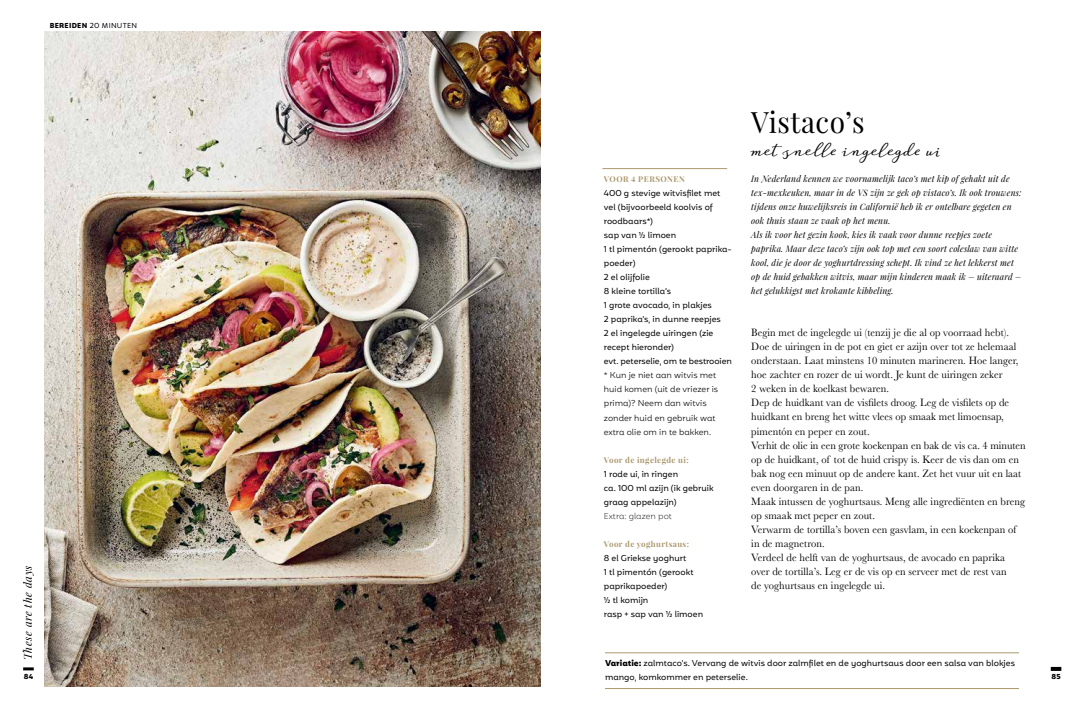
<style>
.page{position:relative;width:1083px;height:718px;background:#fff}
.page>*{position:absolute;margin:0;border:0;box-sizing:border-box;transform-origin:0 0}
.t1{font:29.4px "Playfair Display";letter-spacing:.02em;color:#000;scale:.95 1}
.t2{font:700 14px "Guess Pro";color:#000}
.t3{font:11px/14px "Baskerville";letter-spacing:.01em;color:#000;scale:.95 1}
.t4{font:italic 11px "Playfair Display";letter-spacing:.05em;color:#000}
.t5{font:italic 8.9px/14px "Playfair Display";letter-spacing:.02em;color:#000;scale:.95 1}
.t6{font:8.3px/14px "Mohr Alt";color:#000}
.t7{font:300 8.3px/14px "Mohr Alt";color:#000}
.t8{font:200 8.3px "Mohr Alt";color:#000}
.t9{font:700 8px "Playfair Display";letter-spacing:.05em;color:#ab986d}
.t10{font:7px "Mohr Alt";letter-spacing:.04em;color:#000}
.t11{font:700 7px "Mohr Alt";color:#000}
.s1{font-weight:700}
</style>
<div class="page">
<img style="left:44px;top:31px;width:497px;height:655px">
<svg style="left:23px;top:667px;width:11px;height:3px"></svg>
<hr style="left:602px;top:168px;width:125px;height:1px;background:#ab986d">
<hr style="left:605px;top:652px;width:414px;height:1px;background:#ab986d">
<hr style="left:605px;top:688px;width:414px;height:1px;background:#ab986d">
<svg style="left:1051px;top:666px;width:10px;height:4px"></svg>
<p class="t10" style="left:50px;top:21px;width:89px"><span class="s1">BEREIDEN</span> 20 MINUTEN</p>
<p class="t4" style="left:20px;top:660px;width:97px;rotate:-90deg">These are the days</p>
<p class="t11" style="left:24px;top:671px;width:11px">84</p>
<p class="t9" style="left:604px;top:174px;width:82px">VOOR 4 PERSONEN</p>
<p class="t6" style="left:604px;top:186px;width:130px">400 g stevige witvisfilet met vel (bijvoorbeeld koolvis of roodbaars*)<br>sap van ½ limoen<br>1 tl pimentón (gerookt paprika&shy;poeder)<br>2 el olijfolie<br>8 kleine tortilla’s<br>1 grote avocado, in plakjes<br>2 paprika’s, in dunne reepjes<br>2 el ingelegde uiringen (zie recept hieronder)<br>evt. peterselie, om te bestrooien</p>
<p class="t7" style="left:604px;top:369px;width:116px">* Kun je niet aan witvis met huid komen (uit de vriezer is prima)? Neem dan witvis zonder huid en gebruik wat extra olie om in te bakken.</p>
<p class="t9" style="left:604px;top:454px;width:86px">Voor de ingelegde ui:</p>
<p class="t6" style="left:604px;top:466px;width:111px">1 rode ui, in ringen<br>ca. 100 ml azijn (ik gebruik graag appelazijn)</p>
<p class="t8" style="left:604px;top:510px;width:70px">Extra: glazen pot</p>
<p class="t9" style="left:604px;top:538px;width:87px">Voor de yoghurtsaus:</p>
<p class="t6" style="left:604px;top:550px;width:101px">8 el Griekse yoghurt<br>1 tl pimentón (gerookt paprikapoeder)<br>½ tl komijn<br>rasp + sap van ½ limoen</p>
<h1 class="t1" style="left:751px;top:104px;width:121px">Vistaco’s</h1>
<p class="t2" style="left:751px;top:141px;width:193px">met snelle ingelegde ui</p>
<p class="t5" style="left:751px;top:171px;width:286px">In Nederland kennen we voornamelijk taco’s met kip of gehakt uit de tex-mexkeuken, maar in de VS zijn ze gek op vistaco’s. Ik ook trouwens: tijdens onze huwelijksreis in Californië heb ik er ontelbare gegeten en ook thuis staan ze vaak op het menu.<br>Als ik voor het gezin kook, kies ik vaak voor dunne reepjes zoete paprika. Maar deze taco’s zijn ook top met een soort coleslaw van witte kool, die je door de yoghurtdressing schept. Ik vind ze het lekkerst met op de huid gebakken witvis, maar mijn kinderen maak ik – uiteraard – het gelukkigst met krokante kibbeling.</p>
<p class="t3" style="left:751px;top:326px;width:290px">Begin met de ingelegde ui (tenzij je die al op voorraad hebt).<br>Doe de uiringen in de pot en giet er azijn over tot ze helemaal onderstaan. Laat minstens 10 minuten marineren. Hoe langer, hoe zachter en rozer de ui wordt. Je kunt de uiringen zeker<br>2 weken in de koelkast bewaren.<br>Dep de huidkant van de visfilets droog. Leg de visfilets op de huidkant en breng het witte vlees op smaak met limoensap, pimentón en peper en zout.<br>Verhit de olie in een grote koekenpan en bak de vis ca. 4 minuten op de huidkant, of tot de huid crispy is. Keer de vis dan om en bak nog een minuut op de andere kant. Zet het vuur uit en laat even doorgaren in de pan.<br>Maak intussen de yoghurtsaus. Meng alle ingrediënten en breng op smaak met peper en zout.<br>Verwarm de tortilla’s boven een gasvlam, in een koekenpan of in de magnetron.<br>Verdeel de helft van de yoghurtsaus, de avocado en paprika over de tortilla’s. Leg er de vis op en serveer met de rest van<br>de yoghurtsaus en ingelegde ui.</p>
<p class="t6" style="left:605px;top:655px;width:411px"><span class="s1">Variatie:</span> zalmtaco's. Vervang de witvis door zalmfilet en de yoghurtsaus door een salsa van blokjes mango, komkommer en peterselie.</p>
<p class="t11" style="left:1051px;top:671px;width:11px">85</p>
</div>
